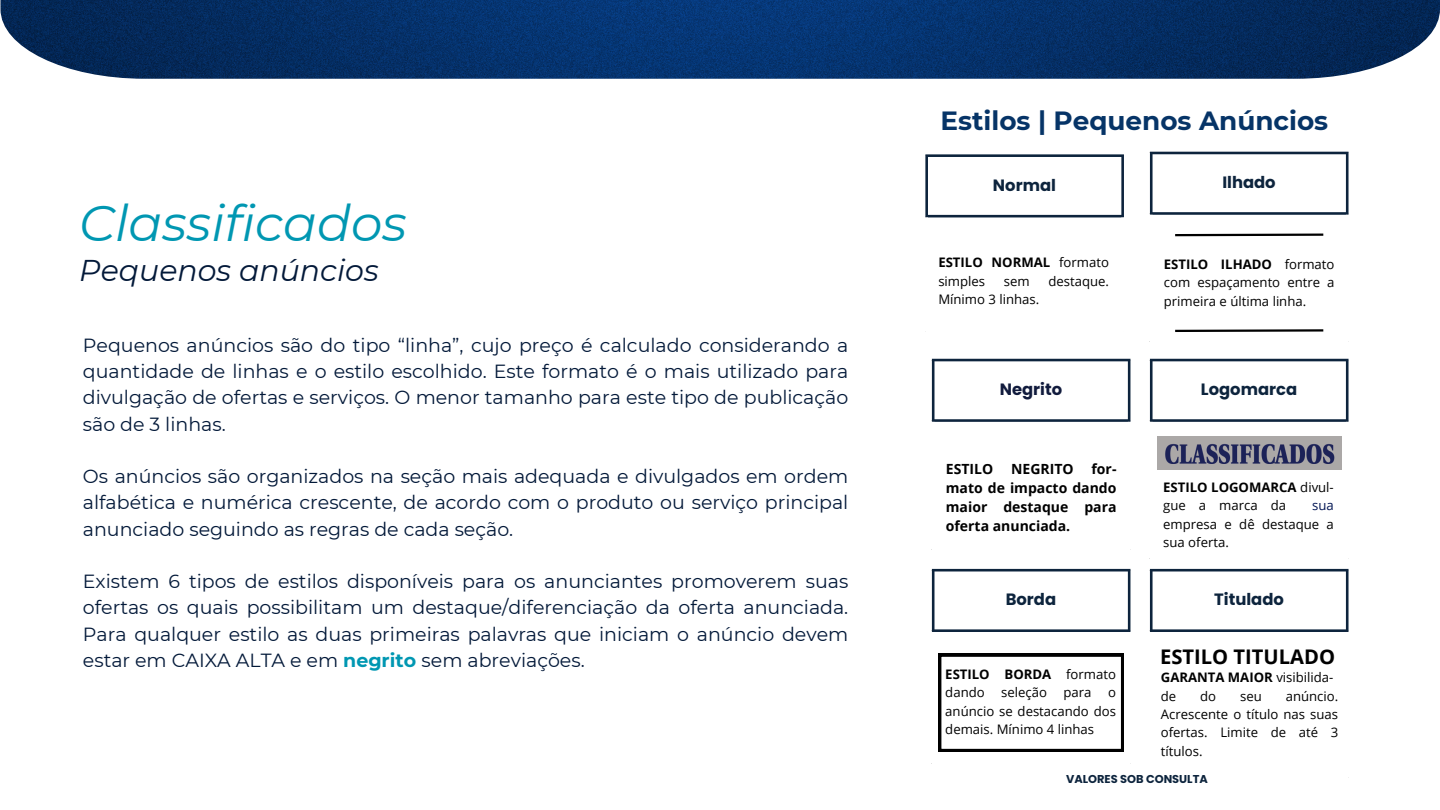
<style>
.page{position:relative;width:1440px;height:810px;background:#fff}
.page>*{position:absolute;margin:0;border:0;box-sizing:border-box;transform-origin:0 0}
.t1{font:italic 50px "Montserrat";color:#0097b2}
.t2{font:italic 30px "Montserrat";color:#031939}
.t3{font:700 26.3px "Montserrat";color:#063467}
.t4{font:700 20.2px "Open Sans";color:#000}
.t5{font:19px/26.2px "Montserrat";color:#031939;text-align:justify}
.t6{font:700 16.4px "Poppins";color:#0d243d}
.t7{font:700 16.4px "Poppins";color:#111b3d}
.t8{font:700 14px/19.1px "Open Sans";color:#000;text-align:justify}
.t9{font:13.2px/18.4px "Open Sans";color:#000}
.t10{font:700 13.2px "Open Sans";color:#000}
.t11{font:700 11.4px "Poppins";color:#0d243d}
.s1{font-weight:700}
.s2{font-weight:700;color:#0097b2}
.s3{color:#031654}
.s4{font-weight:400}
</style>
<div class="page">
<hr style="left:925px;top:157px;width:3px;height:58px;background:#0d243d">
<hr style="left:1121px;top:157px;width:3px;height:58px;background:#0d243d">
<hr style="left:925px;top:154px;width:199px;height:3px;background:#0d243d">
<hr style="left:925px;top:215px;width:199px;height:2px;background:#0d243d">
<hr style="left:1150px;top:154px;width:3px;height:58px;background:#0d243d">
<hr style="left:1346px;top:154px;width:3px;height:58px;background:#0d243d">
<hr style="left:1150px;top:152px;width:199px;height:2px;background:#0d243d">
<hr style="left:1150px;top:212px;width:199px;height:3px;background:#0d243d">
<hr style="left:932px;top:361px;width:2px;height:58px;background:#0d243d">
<hr style="left:1128px;top:361px;width:2px;height:58px;background:#0d243d">
<hr style="left:932px;top:359px;width:198px;height:2px;background:#0d243d">
<hr style="left:932px;top:419px;width:198px;height:3px;background:#0d243d">
<hr style="left:1150px;top:361px;width:3px;height:58px;background:#0d243d">
<hr style="left:1346px;top:361px;width:3px;height:58px;background:#0d243d">
<hr style="left:1150px;top:359px;width:199px;height:2px;background:#0d243d">
<hr style="left:1150px;top:419px;width:199px;height:3px;background:#0d243d">
<hr style="left:932px;top:571px;width:2px;height:58px;background:#0d243d">
<hr style="left:1128px;top:571px;width:2px;height:58px;background:#0d243d">
<hr style="left:932px;top:569px;width:198px;height:2px;background:#0d243d">
<hr style="left:932px;top:629px;width:198px;height:3px;background:#0d243d">
<hr style="left:1150px;top:571px;width:3px;height:58px;background:#0d243d">
<hr style="left:1346px;top:571px;width:3px;height:58px;background:#0d243d">
<hr style="left:1150px;top:569px;width:199px;height:2px;background:#0d243d">
<hr style="left:1150px;top:629px;width:199px;height:3px;background:#0d243d">
<svg style="left:1175px;top:329px;width:149px;height:3px"></svg>
<svg style="left:1175px;top:233px;width:149px;height:4px"></svg>
<div style="left:1157px;top:437px;width:184px;height:33px;background:#aba8a7"></div>
<img style="left:1165px;top:444px;width:170px;height:20px">
<svg style="left:938px;top:654px;width:186px;height:98px"></svg>
<img style="left:0;top:0;width:1440px;height:79px">
<p class="t3" style="left:940px;top:104px;width:389px">Estilos | Pequenos Anúncios</p>
<p class="t1" style="left:79px;top:193px;width:329px">Classificados</p>
<h1 class="t6" style="left:993px;top:174px;width:65px">Normal</h1>
<h2 class="t6" style="left:1222px;top:171px;width:55px">Ilhado</h2>
<h6 class="t2" style="left:79px;top:252px;width:301px">Pequenos anúncios</h6>
<p class="t9" style="left:938px;top:253px;width:172px"><span class="s1">ESTILO NORMAL</span> formato simples</p>
<p class="t9" style="left:1004px;top:271px;width:27px">sem</p>
<p class="t9" style="left:1048px;top:271px;width:62px">destaque.</p>
<p class="t9" style="left:938px;top:290px;width:102px">Mínimo 3 linhas.</p>
<p class="t9" style="left:1164px;top:255px;width:172px;text-align:justify"><span class="s1">ESTILO ILHADO</span> formato com espaçamento entre a primeira e última linha.</p>
<p class="t5" style="left:83px;top:332px;width:767px">Pequenos anúncios são do tipo “linha”, cujo preço é calculado considerando a quantidade de linhas e o estilo escolhido. Este formato é o mais utilizado para divulgação de ofertas e serviços. O menor tamanho para este tipo de publicação são de 3 linhas.</p>
<p class="t5" style="left:83px;top:463px;width:767px">Os anúncios são organizados na seção mais adequada e divulgados em ordem alfabética e numérica crescente, de acordo com o produto ou serviço principal anunciado seguindo as regras de cada seção.</p>
<p class="t5" style="left:83px;top:568px;width:767px">Existem 6 tipos de estilos disponíveis para os anunciantes promoverem suas ofertas os quais possibilitam um destaque/diferenciação da oferta anunciada.<br>Para qualquer estilo as duas primeiras palavras que iniciam o anúncio devem estar em CAIXA ALTA e em <span class="s2">negrito</span> sem abreviações.</p>
<h5 class="t7" style="left:1000px;top:378px;width:64px">Negrito</h5>
<h5 class="t6" style="left:1201px;top:378px;width:98px">Logomarca</h5>
<p class="t8" style="left:946px;top:459px;width:172px;text-indent:146px">for&shy;mato de impacto dando maior destaque para oferta anunciada.</p>
<p class="t8" style="left:946px;top:459px;width:49px">ESTILO</p>
<p class="t8" style="left:1011px;top:459px;width:64px">NEGRITO</p>
<p class="t9" style="left:1163px;top:477px;width:172px"><span class="s1">ESTILO LOGOMARCA</span> divul&shy;gue a marca da</p>
<p class="t9" style="left:1163px;top:496px;width:172px;text-align:right"><span class="s3">sua<br></span>empresa e dê destaque a</p>
<p class="t9" style="left:1163px;top:533px;width:67px">sua oferta.</p>
<h5 class="t6" style="left:1006px;top:588px;width:52px">Borda</h5>
<h3 class="t6" style="left:1214px;top:588px;width:71px">Titulado</h3>
<p class="t4" style="left:1160px;top:643px;width:176px">ESTILO TITULADO</p>
<p class="t9" style="left:945px;top:665px;width:172px"><span class="s1">ESTILO BORDA</span> formato dando</p>
<p class="t9" style="left:1001px;top:683px;width:47px">seleção</p>
<p class="t9" style="left:1064px;top:683px;width:30px">para</p>
<p class="t9" style="left:945px;top:683px;width:172px;text-align:justify;text-indent:163px">o anúncio se destacando dos demais. Mínimo 4 linhas</p>
<h4 class="t10" style="left:1161px;top:668px;width:174px">GARANTA MAIOR <span class="s4">visibilida-</span></h4>
<p class="t9" style="left:1161px;top:686px;width:17px">de</p>
<p class="t9" style="left:1200px;top:686px;width:17px">do</p>
<p class="t9" style="left:1240px;top:686px;width:23px">seu</p>
<p class="t9" style="left:1161px;top:686px;width:179px;text-align:justify;text-indent:125px">anúncio.<br>Acrescente o título nas suas ofertas. Limite de até 3 títulos.</p>
<p class="t11" style="left:1066px;top:772px;width:143px">VALORES SOB CONSULTA</p>
</div>
